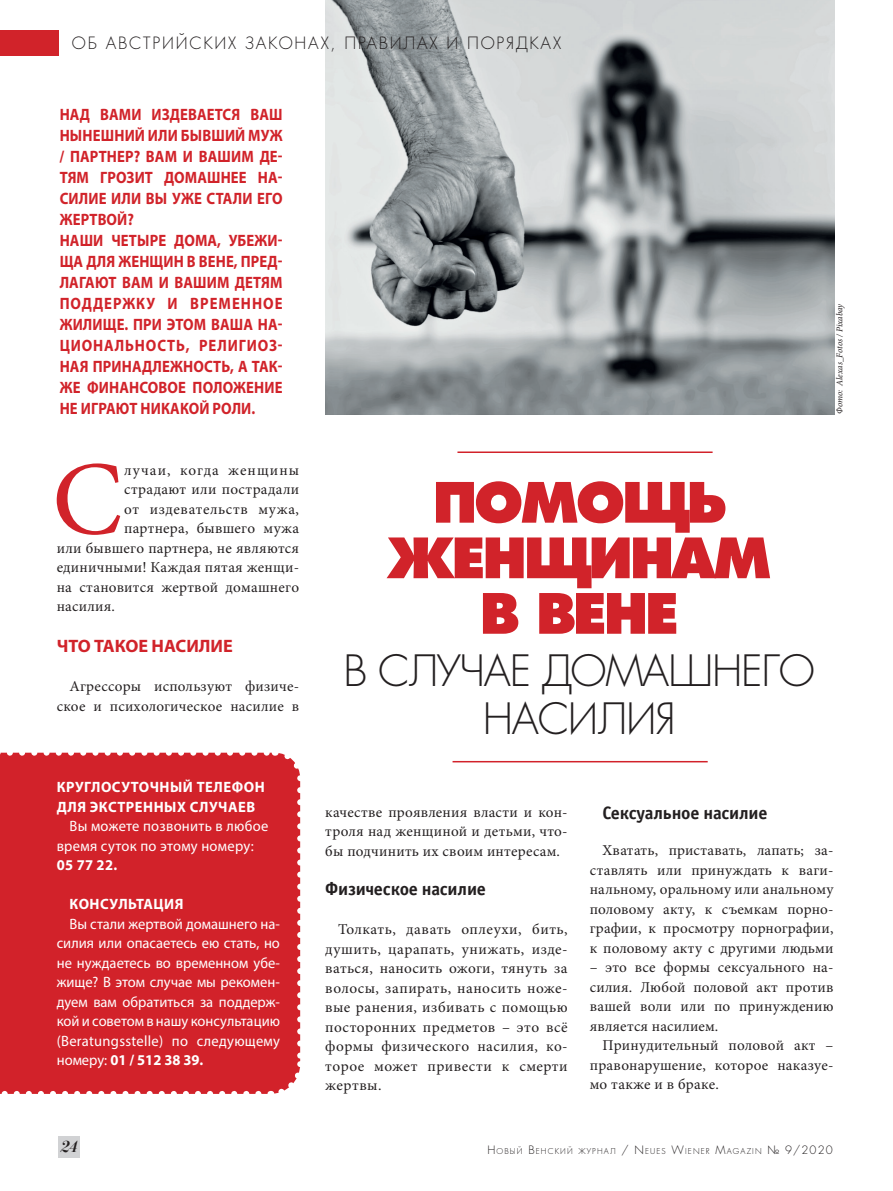
<style>
.page{position:relative;width:893px;height:1191px;background:#fff}
.page>*{position:absolute;margin:0;border:0;box-sizing:border-box;transform-origin:0 0}
.t1{font:105px "Minion Pro";color:#d1232a}
.t2{font:54px/55.5px "Favorit Extra Bold C";letter-spacing:-.06em;color:#d1232a;text-align:center}
.t3{font:42px/48px "Favorit Light C";letter-spacing:-.03em;color:#231f20;text-align:center}
.t4{font:18px "Officina Sans Bold C";letter-spacing:-.01em;color:#231f20}
.t5{font:700 18px "Myriad Pro";color:#d1232a}
.t6{font:700 16.5px/21px "Myriad Pro";letter-spacing:.01em;color:#d1232a;scale:.89 1}
.t7{font:16.5px "Favorit Light C";letter-spacing:.11em;color:#231f20}
.t8{font:italic 16.5px "Paragon Nord C";color:#231f20}
.t9{font:15px/19.5px "Minion Pro";letter-spacing:.015em;color:#231f20;text-align:justify}
.t10{font:15px/19.5px "Myriad Pro";letter-spacing:.02em;color:#fff}
.t11{font:700 15px/19.5px "Myriad Pro";letter-spacing:.035em;color:#fff}
.t12{font:15px "Minion Pro";letter-spacing:.04em;color:#231f20}
.t13{font:15px "Minion Pro";letter-spacing:.07em;color:#231f20}
.t14{font:italic 9px "Minion Pro";letter-spacing:-.005em;color:#231f20}
.t15{font:7.8px "Favorit Light C";letter-spacing:.145em;color:#231f20}
.s1{font-weight:700}
.s2{font-size:11.25px}
</style>
<div class="page">
<div style="left:59px;top:1136px;width:21px;height:22px;background:#d1d2d4"></div>
<div style="left:0;top:30px;width:59px;height:25px;background:#d1232a"></div>
<img style="left:325px;top:0;width:509px;height:415px">
<div style="left:0;top:752px;width:300px;height:342px;background:#d2222a"></div>
<svg style="left:269px;top:790px;width:32px;height:304px;background:#d43037"></svg>
<svg style="left:0;top:1091px;width:258px;height:3px"></svg>
<svg style="left:0;top:752px;width:269px;height:3px"></svg>
<svg style="left:275px;top:752px;width:25px;height:29px"></svg>
<hr style="left:453px;top:761px;width:255px;height:1px;background:#d2222a">
<hr style="left:457px;top:451px;width:256px;height:2px;background:#d2222a">
<p class="t7" style="left:72px;top:32px;width:491px">ОБ АВСТРИЙСКИХ ЗАКОНАХ, ПРАВИЛАХ И ПОРЯДКАХ</p>
<p class="t6" style="left:60px;top:103px;width:252px">НАД ВАМИ ИЗДЕВАЕТСЯ ВАШ<br>НЫНЕШНИЙ ИЛИ БЫВШИЙ МУЖ / ПАРТНЕР? ВАМ И ВАШИМ ДЕ-<br>ТЯМ ГРОЗИТ ДОМАШНЕЕ НА-<br>СИЛИЕ ИЛИ ВЫ УЖЕ СТАЛИ ЕГО<br>ЖЕРТВОЙ?<br>НАШИ ЧЕТЫРЕ ДОМА, УБЕЖИ-<br>ЩА ДЛЯ ЖЕНЩИН В ВЕНЕ, ПРЕД-<br>ЛАГАЮТ ВАМ И ВАШИМ ДЕТЯМ<br>ПОДДЕРЖКУ И ВРЕМЕННОЕ<br>ЖИЛИЩЕ. ПРИ ЭТОМ ВАША НА-<br>ЦИОНАЛЬНОСТЬ, РЕЛИГИОЗ-<br>НАЯ ПРИНАДЛЕЖНОСТЬ, А ТАК-<br>ЖЕ ФИНАНСОВОЕ ПОЛОЖЕНИЕ<br>НЕ ИГРАЮТ НИКАКОЙ РОЛИ.</p>
<h1 class="t1" style="left:52px;top:429px;width:72px">С</h1>
<p class="t13" style="left:124px;top:460px;width:176px">лучаи, когда женщины</p>
<p class="t9" style="left:124px;top:480px;width:176px">страдают или пострадали</p>
<p class="t12" style="left:124px;top:499px;width:176px">от издевательств мужа,</p>
<p class="t9" style="left:124px;top:519px;width:176px">партнера, бывшего мужа</p>
<p class="t9" style="left:57px;top:538px;width:244px">или бывшего партнера, не являются</p>
<p class="t9" style="left:57px;top:558px;width:244px">единичными! Каждая пятая женщи-</p>
<p class="t9" style="left:57px;top:577px;width:244px">на становится жертвой домашнего</p>
<p class="t9" style="left:57px;top:597px;width:60px">насилия.</p>
<p class="t5" style="left:57px;top:634px;width:177px">ЧТО ТАКОЕ НАСИЛИЕ</p>
<p class="t9" style="left:57px;top:677px;width:244px;text-align:right">Агрессоры используют физиче&shy;ское и психологическое насилие в</p>
<p class="t14" style="left:833px;top:414px;width:112px;rotate:-90deg">Фото: Alexas_Fotos / Pixabay</p>
<h2 class="t2" style="left:387px;top:475px;width:386px">ПОМОЩЬ<br>ЖЕНЩИНАМ<br>В ВЕНЕ</h2>
<h3 class="t3" style="left:344px;top:647px;width:473px">В СЛУЧАЕ ДОМАШНЕГО<br>НАСИЛИЯ</h3>
<p class="t11" style="left:57px;top:777px;width:209px">КРУГЛОСУТОЧНЫЙ ТЕЛЕФОН<br>ДЛЯ ЭКСТРЕННЫХ СЛУЧАЕВ</p>
<p class="t10" style="left:57px;top:816px;width:213px;text-indent:13px">Вы можете позвонить в любое время суток по этому номеру:</p>
<p class="t11" style="left:57px;top:855px;width:62px">05 77 22.</p>
<p class="t11" style="left:70px;top:894px;width:115px">КОНСУЛЬТАЦИЯ</p>
<p class="t10" style="left:57px;top:913px;width:225px;text-align:justify;text-indent:13px">Вы стали жертвой домашнего на&shy;силия или опасаетесь ею стать, но не нуждаетесь во временном убе&shy;жище? В этом случае мы рекомен&shy;дуем вам обратиться за поддерж&shy;кой и советом в нашу консультацию (Beratungsstelle) по следующему номеру: <span class="s1">01 / 512 38 39.</span></p>
<p class="t9" style="left:325px;top:802px;width:244px">качестве проявления власти и кон&shy;троля над женщиной и детьми, что&shy;бы подчинить их своим интересам.</p>
<p class="t4" style="left:325px;top:878px;width:162px">Физическое насилие</p>
<p class="t9" style="left:325px;top:919px;width:244px;text-indent:13px">Толкать, давать оплеухи, бить, душить, царапать, унижать, изде&shy;ваться, наносить ожоги, тянуть за волосы, запирать, наносить ноже&shy;вые ранения, избивать с помощью посторонних предметов – это всё формы физического насилия, ко&shy;торое может привести к смерти жертвы.</p>
<p class="t4" style="left:603px;top:803px;width:167px">Сексуальное насилие</p>
<p class="t9" style="left:590px;top:841px;width:245px;text-indent:13px">Хватать, приставать, лапать; за&shy;ставлять или принуждать к ваги&shy;нальному, оральному или анальному половому акту, к съемкам порно&shy;графии, к просмотру порнографии, к половому акту с другими людьми</p>
<p class="t9" style="left:590px;top:958px;width:245px">– это все формы сексуального на&shy;силия. Любой половой акт против вашей воли или по принуждению является насилием.</p>
<p class="t9" style="left:590px;top:1036px;width:245px;text-indent:13px">Принудительный половой акт – правонарушение, которое наказуе&shy;мо также и в браке.</p>
<p class="t8" style="left:59px;top:1137px;width:20px">24</p>
<p class="t15" style="left:487px;top:1145px;width:347px"><span class="s2">Н</span>ОВЫЙ <span class="s2">В</span>ЕНСКИЙ ЖУРНАЛ <span class="s2">/</span> <span class="s2">N</span>EUES <span class="s2">W</span>IEN ER <span class="s2">M</span>AGAZIN <span class="s2">№ 9/2020</span></p>
</div>
